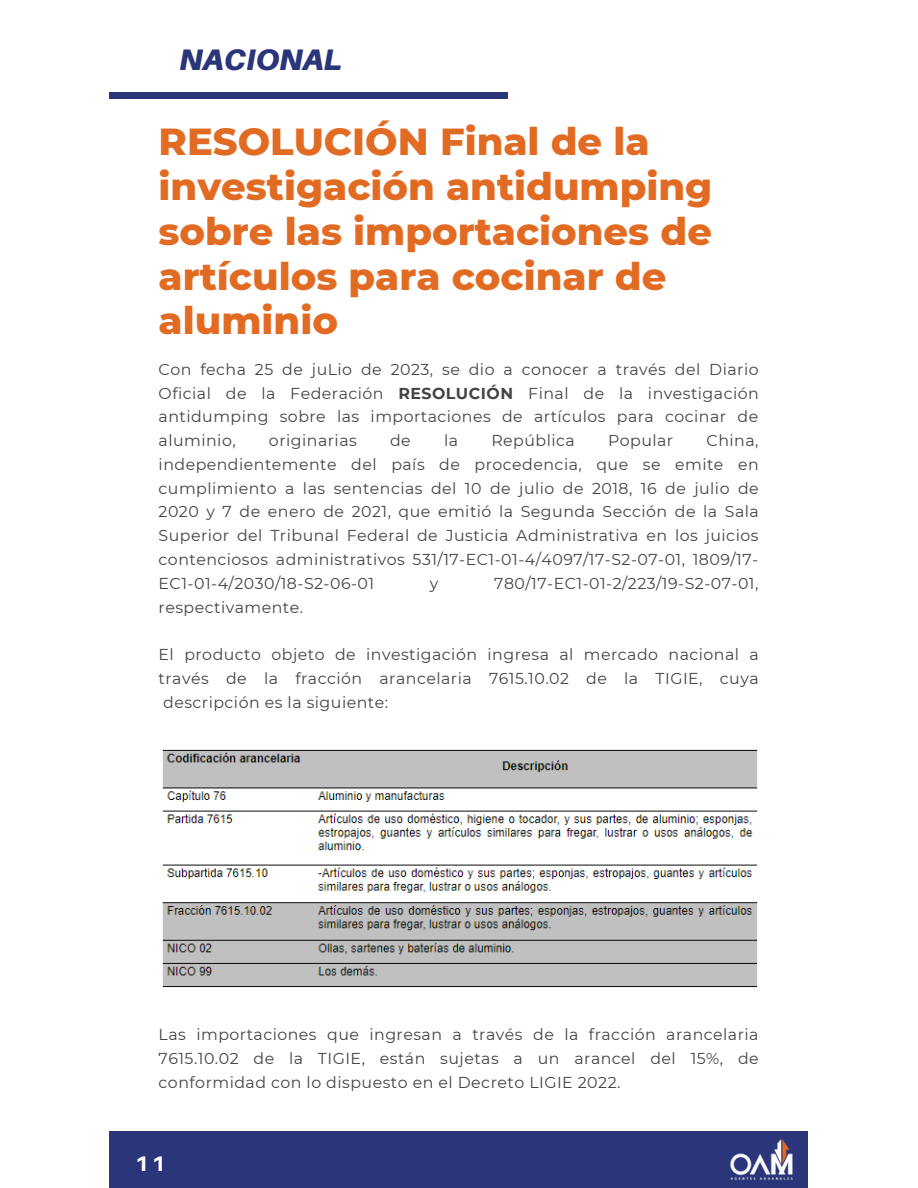
<style>
.page{position:relative;width:918px;height:1188px;background:#fff}
.page>*{position:absolute;margin:0;border:0;box-sizing:border-box;transform-origin:0 0}
.t1{font:800 38.4px/44.7px "Montserrat";color:#e26b24}
.t2{font:italic 900 29.7px "Aileron";color:#2a357a}
.t3{font:800 21.15px "Aileron";color:#fff}
.t4{font:15.75px/23.7px "Montserrat";letter-spacing:.03em;color:#444440;text-align:justify}
.s1{font-weight:700}
</style>
<div class="page">
<div style="left:110px;top:1132px;width:698px;height:56px;background:#2a357a"></div>
<div style="left:110px;top:92px;width:398px;height:7px;background:#2a357a"></div>
<img style="left:730px;top:1139px;width:63px;height:41px">
<img style="left:162px;top:749px;width:596px;height:238px">
<p class="t2" style="left:179px;top:41px;width:164px">NACIONAL</p>
<p class="t1" style="left:159px;top:119px;width:555px">RESOLUCIÓN Final de la investigación antidumping sobre las importaciones de artículos para cocinar de aluminio</p>
<p class="t4" style="left:159px;top:357px;width:602px">Con fecha 25 de juLio de 2023, se dio a conocer a través del Diario Oficial de la Federación <span class="s1">RESOLUCIÓN</span> Final de la investigación antidumping sobre las importaciones de artículos para cocinar de aluminio,</p>
<p class="t4" style="left:159px;top:429px;width:602px;text-indent:548px">China, independientemente del país de procedencia, que se emite en cumplimiento a las sentencias del 10 de julio de 2018, 16 de julio de 2020 y 7 de enero de 2021, que emitió la Segunda Sección de la Sala Superior del Tribunal Federal de Justicia Administrativa en los juicios contenciosos administrativos 531/17-EC1-01-4/4097/17-S2-07-01, 1809/17- EC1-01-4/2030/18-S2-06-01</p>
<p class="t4" style="left:269px;top:429px;width:89px">originarias</p>
<p class="t4" style="left:390px;top:429px;width:22px">de</p>
<p class="t4" style="left:444px;top:429px;width:16px">la</p>
<p class="t4" style="left:491px;top:429px;width:85px">República</p>
<p class="t4" style="left:608px;top:429px;width:67px">Popular</p>
<p class="t4" style="left:430px;top:571px;width:10px">y</p>
<p class="t4" style="left:494px;top:571px;width:266px">780/17-EC1-01-2/223/19-S2-07-01,</p>
<p class="t4" style="left:159px;top:595px;width:146px">respectivamente.</p>
<p class="t4" style="left:159px;top:643px;width:602px">El producto objeto de investigación ingresa al mercado nacional a través de la fracción arancelaria 7615.10.02 de la TIGIE, cuya descripción es la siguiente:</p>
<p class="t4" style="left:159px;top:1023px;width:602px">Las importaciones que ingresan a través de la fracción arancelaria 7615.10.02 de la TIGIE, están sujetas a un arancel del 15%, de conformidad con lo dispuesto en el Decreto LIGIE 2022.</p>
<p class="t3" style="left:135px;top:1150px;width:32px">11</p>
</div>
